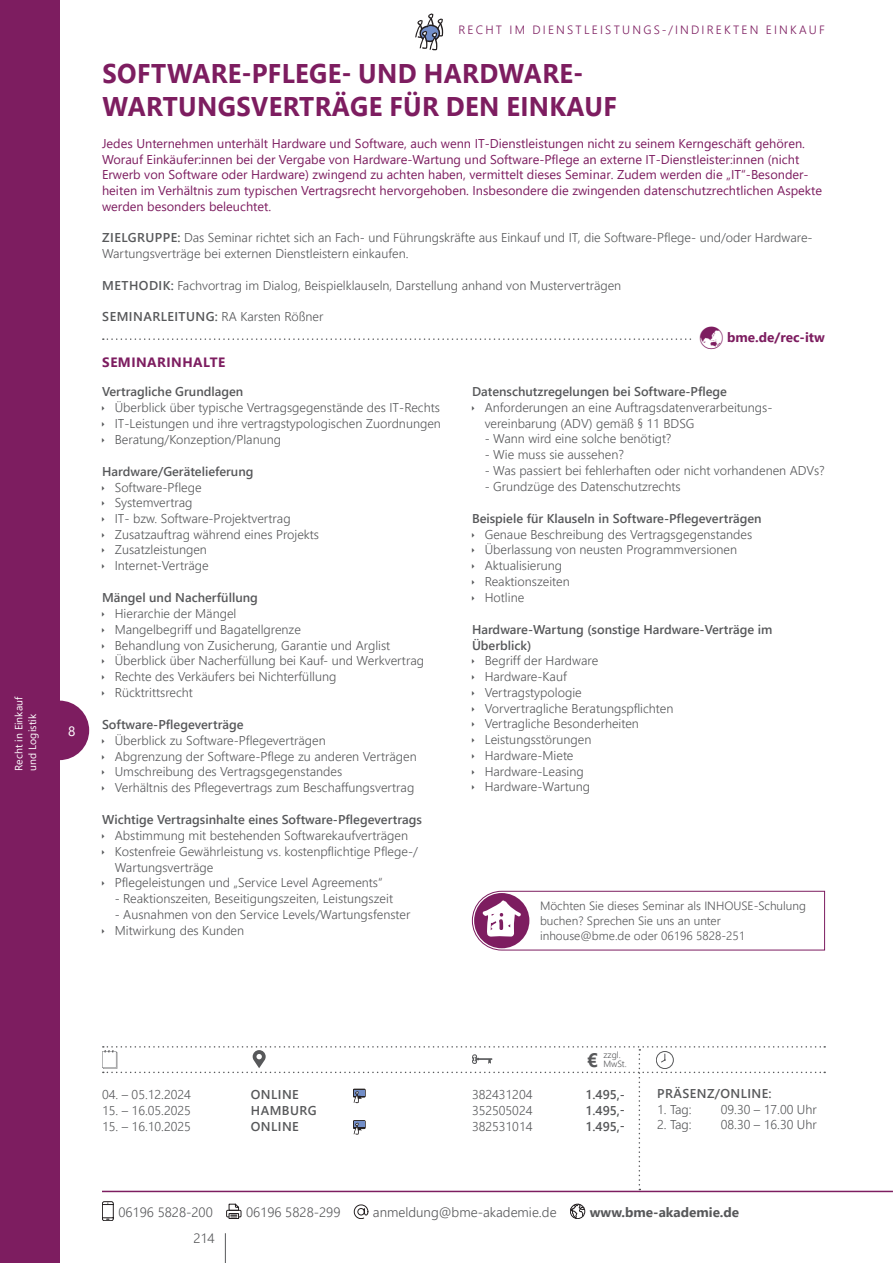
<style>
.page{position:relative;width:893px;height:1263px;background:#fff}
.page>*{position:absolute;margin:0;border:0;box-sizing:border-box;transform-origin:0 0}
.t1{font:700 27px/33px "Segoe UI";letter-spacing:.015em;color:#7d1d60;scale:.95 1}
.t2{font:700 19.5px "Segoe UI";color:#57585a}
.t3{font:300 13.5px "Segoe UI";color:#57585a}
.t4{font:700 13.5px "Segoe UI";color:#57585a}
.t5{font:700 13.5px "Segoe UI";color:#7d1d60}
.t6{font:700 13.5px "Segoe UI";letter-spacing:.035em;color:#7d1d60}
.t7{font:13.5px "Segoe UI";color:#fff}
.t8{font:300 12.75px/15.8px "Segoe UI";color:#57585a}
.t9{font:12.75px/15.8px "Segoe UI";color:#7d1d60}
.t10{font:600 12.75px/15.8px "Segoe UI";color:#57585a}
.t11{font:600 12.75px "Segoe UI";letter-spacing:.035em;color:#57585a}
.t12{font:300 12px/15px "Segoe UI";color:#57585a}
.t13{font:300 12px "Segoe UI";letter-spacing:.185em;color:#7d1d60}
.t14{font:10.5px/13.5px "Segoe UI";color:#fff}
.t15{font:300 9px/9px "Segoe UI";color:#57585a}
.s1{font-weight:600}
.s2{font-weight:300}
</style>
<div class="page">
<div style="left:30px;top:701px;width:59px;height:59px;background:#7d1d60;border-radius:50%"></div>
<div style="left:0;top:0;width:60px;height:1263px;background:#7d1d60"></div>
<hr style="left:225px;top:1233px;width:1px;height:30px;background:#57585a">
<svg style="left:102px;top:1201px;width:12px;height:20px"></svg>
<div style="left:226px;top:1210px;width:15px;height:7px;border:1px solid #231f20"></div>
<svg style="left:229px;top:1204px;width:10px;height:15px"></svg>
<svg style="left:354px;top:1205px;width:14px;height:14px"></svg>
<svg style="left:570px;top:1204px;width:15px;height:15px"></svg>
<div style="left:570px;top:1204px;width:15px;height:15px;border:1px solid #231f20;border-radius:50%"></div>
<hr style="left:102px;top:1191px;width:791px;height:1px;background:#7d1d60">
<svg style="left:415px;top:13px;width:28px;height:37px"></svg>
<svg style="left:102px;top:1046px;width:723px;height:144px"></svg>
<svg style="left:472px;top:890px;width:353px;height:61px"></svg>
<svg style="left:103px;top:338px;width:589px;height:2px"></svg>
<p class="t14" style="left:11px;top:770px;width:75px;rotate:-90deg">Recht in Einkauf und Logistik</p>
<p class="t7" style="left:68px;top:718px;width:9px">8</p>
<p class="t13" style="left:458px;top:19px;width:368px">RECHT IM DIENSTLEISTUNGS-/INDIREKTEN EINKAUF</p>
<h1 class="t1" style="left:102px;top:55px;width:543px">SOFTWARE-PFLEGE- UND HARDWARE-<br>WARTUNGSVERTRÄGE FÜR DEN EINKAUF</h1>
<p class="t9" style="left:102px;top:134px;width:722px">Jedes Unternehmen unterhält Hardware und Software, auch wenn IT-Dienstleistungen nicht zu seinem Kerngeschäft gehören.<br>Worauf Einkäufer:innen bei der Vergabe von Hardware-Wartung und Software-Pflege an externe IT-Dienstleister:innen (nicht Erwerb von Software oder Hardware) zwingend zu achten haben, vermittelt dieses Seminar. Zudem werden die „IT“-Besonder&shy;heiten im Verhältnis zum typischen Vertragsrecht hervorgehoben. Insbesondere die zwingenden datenschutzrechtlichen Aspekte werden besonders beleuchtet.</p>
<p class="t8" style="left:102px;top:229px;width:712px"><span class="s1">ZIELGRUPPE:</span> Das Seminar richtet sich an Fach- und Führungskräfte aus Einkauf und IT, die Software-Pflege- und/oder Hardware-<br>Wartungsverträge bei externen Dienstleistern einkaufen.</p>
<p class="t8" style="left:102px;top:276px;width:520px"><span class="s1">METHODIK:</span> Fachvortrag im Dialog, Beispielklauseln, Darstellung anhand von Musterverträgen</p>
<p class="t11" style="left:102px;top:305px;width:223px">SEMINARLEITUNG: <span class="s2">RA Karsten Rößner</span></p>
<p class="t5" style="left:727px;top:325px;width:99px">bme.de/rec-itw</p>
<p class="t6" style="left:102px;top:349px;width:124px">SEMINARINHALTE</p>
<p class="t10" style="left:102px;top:383px;width:143px">Vertragliche Grundlagen</p>
<p class="t8" style="left:115px;top:398px;width:328px;text-align:justify">Überblick über typische Vertragsgegenstände des IT-Rechts IT-Leistungen und ihre vertragstypologischen Zuordnungen Beratung/Konzeption/Planung</p>
<p class="t10" style="left:102px;top:462px;width:153px">Hardware/Gerätelieferung</p>
<p class="t8" style="left:115px;top:478px;width:206px">Software-Pflege<br>Systemvertrag<br>IT- bzw. Software-Projektvertrag<br>Zusatzauftrag während eines Projekts<br>Zusatzleistungen<br>Internet-Verträge</p>
<p class="t10" style="left:102px;top:589px;width:157px">Mängel und Nacherfüllung</p>
<p class="t8" style="left:115px;top:605px;width:311px">Hierarchie der Mängel<br>Mangelbegriff und Bagatellgrenze<br>Behandlung von Zusicherung, Garantie und Arglist Überblick über Nacherfüllung bei Kauf- und Werkvertrag Rechte des Verkäufers bei Nichterfüllung<br>Rücktrittsrecht</p>
<p class="t10" style="left:102px;top:716px;width:143px">Software-Pflegeverträge</p>
<p class="t8" style="left:115px;top:731px;width:303px">Überblick zu Software-Pflegeverträgen<br>Abgrenzung der Software-Pflege zu anderen Verträgen Umschreibung des Vertragsgegenstandes<br>Verhältnis des Pflegevertrags zum Beschaffungsvertrag</p>
<p class="t10" style="left:102px;top:811px;width:321px">Wichtige Vertragsinhalte eines Software-Pflegevertrags</p>
<p class="t8" style="left:115px;top:826px;width:305px">Abstimmung mit bestehenden Softwarekaufverträgen Kostenfreie Gewährleistung vs. kostenpflichtige Pflege-/ Wartungsverträge<br>Pflegeleistungen und „Service Level Agreements“</p>
<p class="t8" style="left:115px;top:889px;width:280px">- Reaktionszeiten, Beseitigungszeiten, Leistungszeit</p>
<p class="t8" style="left:115px;top:905px;width:297px">- Ausnahmen von den Service Levels/Wartungsfenster<br>Mitwirkung des Kunden</p>
<p class="t10" style="left:472px;top:383px;width:256px">Datenschutzregelungen bei Software-Pflege</p>
<p class="t8" style="left:485px;top:398px;width:288px">Anforderungen an eine Auftragsdatenverarbeitungs&shy;vereinbarung (ADV) gemäß § 11 BDSG</p>
<p class="t8" style="left:485px;top:430px;width:188px">- Wann wird eine solche benötigt?</p>
<p class="t8" style="left:485px;top:445px;width:141px">- Wie muss sie aussehen?</p>
<p class="t8" style="left:485px;top:461px;width:342px">- Was passiert bei fehlerhaften oder nicht vorhandenen ADVs?</p>
<p class="t8" style="left:485px;top:477px;width:197px">- Grundzüge des Datenschutzrechts</p>
<p class="t10" style="left:472px;top:509px;width:291px">Beispiele für Klauseln in Software-Pflegeverträgen</p>
<p class="t8" style="left:485px;top:525px;width:269px">Genaue Beschreibung des Vertragsgegenstandes<br>Überlassung von neusten Programmversionen<br>Aktualisierung<br>Reaktionszeiten<br>Hotline</p>
<p class="t10" style="left:472px;top:620px;width:302px">Hardware-Wartung (sonstige Hardware-Verträge im<br>Überblick)</p>
<p class="t8" style="left:485px;top:652px;width:190px">Begriff der Hardware<br>Hardware-Kauf<br>Vertragstypologie<br>Vorvertragliche Beratungspflichten<br>Vertragliche Besonderheiten<br>Leistungsstörungen<br>Hardware-Miete<br>Hardware-Leasing<br>Hardware-Wartung</p>
<p class="t12" style="left:540px;top:897px;width:267px">Möchten Sie dieses Seminar als INHOUSE-Schulung buchen? Sprechen Sie uns an unter inhouse@bme.de oder 06196 5828-251</p>
<h2 class="t2" style="left:587px;top:1042px;width:13px">€</h2>
<p class="t15" style="left:603px;top:1050px;width:25px">zzgl.<br>MwSt.</p>
<p class="t8" style="left:102px;top:1085px;width:90px">04. – 05.12.2024</p>
<p class="t10" style="left:251px;top:1086px;width:49px">ONLINE</p>
<p class="t8" style="left:472px;top:1085px;width:62px">382431204</p>
<p class="t10" style="left:585px;top:1086px;width:41px">1.495,-</p>
<p class="t8" style="left:102px;top:1101px;width:90px">15. – 16.05.2025</p>
<p class="t11" style="left:251px;top:1098px;width:67px">HAMBURG</p>
<p class="t8" style="left:472px;top:1101px;width:62px">352505024</p>
<p class="t10" style="left:585px;top:1101px;width:41px">1.495,-</p>
<p class="t8" style="left:102px;top:1117px;width:90px">15. – 16.10.2025</p>
<p class="t10" style="left:251px;top:1117px;width:49px">ONLINE</p>
<p class="t8" style="left:472px;top:1117px;width:62px">382531014</p>
<p class="t10" style="left:585px;top:1117px;width:41px">1.495,-</p>
<p class="t11" style="left:657px;top:1081px;width:116px">PRÄSENZ/ONLINE:</p>
<p class="t8" style="left:657px;top:1100px;width:36px">1. Tag:</p>
<p class="t8" style="left:721px;top:1100px;width:98px">09.30 – 17.00 Uhr</p>
<p class="t8" style="left:657px;top:1116px;width:36px">2. Tag:</p>
<p class="t8" style="left:721px;top:1116px;width:98px">08.30 – 16.30 Uhr</p>
<p class="t3" style="left:118px;top:1199px;width:96px">06196 5828-200</p>
<p class="t3" style="left:246px;top:1199px;width:96px">06196 5828-299</p>
<p class="t3" style="left:373px;top:1199px;width:185px">anmeldung@bme-akademie.de</p>
<p class="t4" style="left:590px;top:1199px;width:151px">www.bme-akademie.de</p>
<p class="t3" style="left:193px;top:1225px;width:23px">214</p>
</div>
